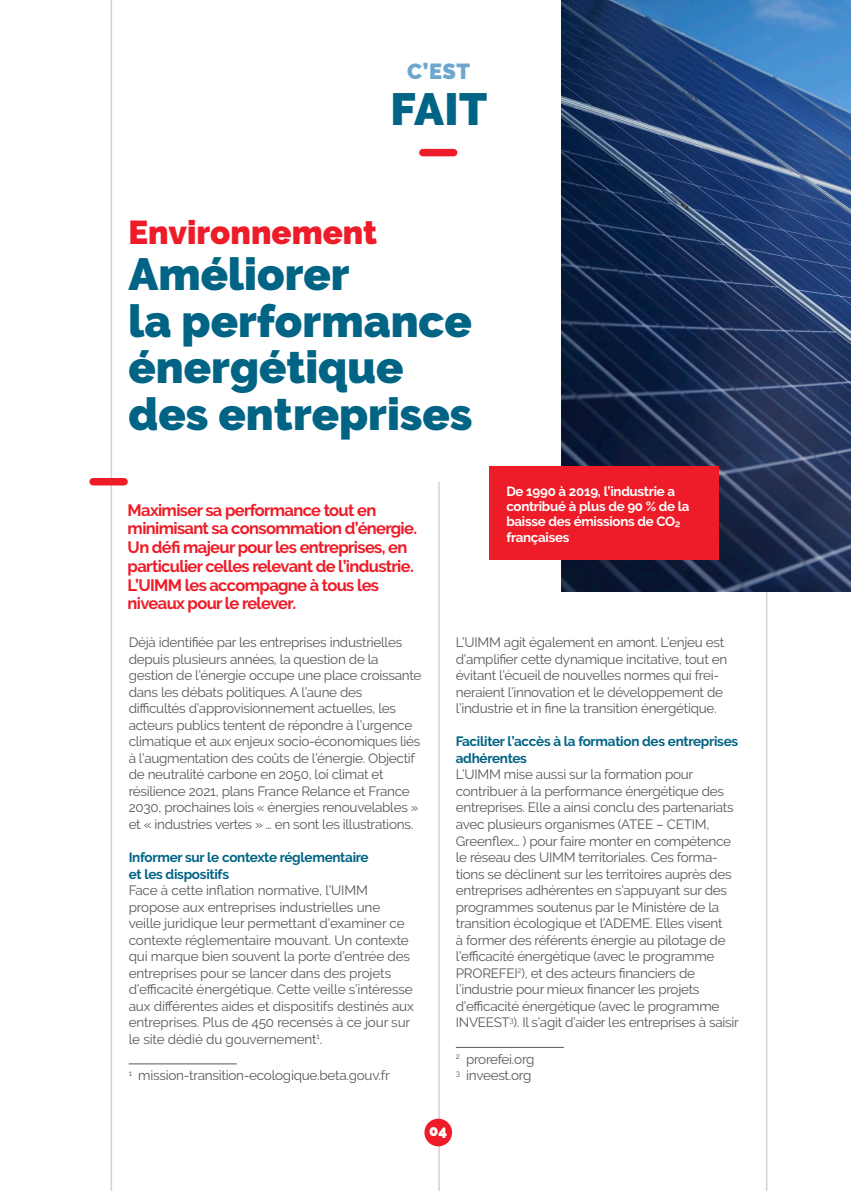
<style>
.page{position:relative;width:851px;height:1191px;background:#fff}
.page>*{position:absolute;margin:0;border:0;box-sizing:border-box;transform-origin:0 0}
._02_Titre{font:900 45px/46.5px "Raleway";color:#016484}
.Entête_page_Ligne_2{font:900 45px "Raleway";color:#016484}
._01_Surtitre{font:900 33px "Raleway";color:#ee1c28}
.Entête_page_Ligne_1{font:900 21.75px "Raleway";color:#6da7d0}
._03_Chapo{font:700 16.5px/18.8px "Raleway";letter-spacing:-.04em;color:#ee1c28}
.t1{font:900 15px "Raleway";color:#fff}
._04_texte_courant{font:13.5px/16.5px "Raleway";letter-spacing:-.02em;color:#57585a}
._03_Chapo-2{font:13.5px/16.5px "Raleway";letter-spacing:-.02em;color:#57585a}
._05_Intertitre{font:700 13.5px/16.5px "Raleway";letter-spacing:-.02em;color:#016484}
._10_Legende_visuel{font:700 13.35px/15.1px "Raleway";letter-spacing:-.02em;color:#fff}
</style>
<div class="page">
<hr style="left:438px;top:482px;width:1px;height:709px;background:#d1d2d4">
<hr style="left:765px;top:0;width:2px;height:1191px;background:#d1d2d4">
<hr style="left:111px;top:0;width:1px;height:1191px;background:#d1d2d4">
<div style="left:424px;top:1118px;width:28px;height:28px;background:#ee1c28;border-radius:50%"></div>
<div style="left:423px;top:149px;width:30px;height:7px;background:#ee1c28"></div>
<img style="left:561px;top:0;width:289px;height:591px">
<hr style="left:129px;top:1063px;width:108px;height:1px;background:#57585a">
<hr style="left:455px;top:1047px;width:108px;height:1px;background:#57585a">
<div style="left:93px;top:478px;width:31px;height:7px;background:#ee1c28"></div>
<div style="left:489px;top:466px;width:230px;height:94px;background:#ee1c28"></div>
<p class="Entête_page_Ligne_1" style="left:407px;top:59px;width:64px">C’EST</p>
<p class="Entête_page_Ligne_2" style="left:390px;top:83px;width:98px">FAIT</p>
<p class="_01_Surtitre" style="left:128px;top:213px;width:250px">Environnement</p>
<p class="_02_Titre" style="left:128px;top:251px;width:345px">Améliorer<br>la performance énergétique des entreprises</p>
<p class="_03_Chapo" style="left:128px;top:500px;width:291px">Maximiser sa performance tout en minimisant sa consommation d’énergie.<br>Un défi majeur pour les entreprises, en particulier celles relevant de l’industrie.<br>L’UIMM les accompagne à tous les niveaux pour le relever.</p>
<p class="_10_Legende_visuel" style="left:506px;top:484px;width:185px">De 1990 à 2019, l’industrie a contribué à plus de 90 % de la baisse des émissions de CO₂ françaises</p>
<p class="_03_Chapo-2" style="left:129px;top:634px;width:294px">Déjà identifiée par les entreprises industrielles depuis plusieurs années, la question de la gestion de l’énergie occupe une place croissante dans les débats politiques. A l’aune des difficultés d’approvisionnement actuelles, les acteurs publics tentent de répondre à l’urgence climatique et aux enjeux socio-économiques liés à l’augmentation des coûts de l’énergie. Objectif de neutralité carbone en 2050, loi climat et résilience 2021, plans France Relance et France 2030, prochaines lois « énergies renouvelables » et « industries vertes » … en sont les illustrations.</p>
<p class="_05_Intertitre" style="left:129px;top:849px;width:241px">Informer sur le contexte réglementaire et les dispositifs</p>
<p class="_04_texte_courant" style="left:129px;top:882px;width:287px">Face à cette inflation normative, l’UIMM propose aux entreprises industrielles une veille juridique leur permettant d’examiner ce contexte réglementaire mouvant. Un contexte qui marque bien souvent la porte d’entrée des entreprises pour se lancer dans des projets d’efficacité énergétique. Cette veille s’intéresse aux différentes aides et dispositifs destinés aux entreprises. Plus de 450 recensés à ce jour sur le site dédié du gouvernement<sup>1</sup>.</p>
<p class="_04_texte_courant" style="left:129px;top:1067px;width:262px"><sup>1</sup> mission-transition-ecologique.beta.gouv.fr</p>
<p class="_04_texte_courant" style="left:455px;top:634px;width:273px">L’UIMM agit également en amont. L’enjeu est d’amplifier cette dynamique incitative, tout en évitant l’écueil de nouvelles normes qui frei&shy;neraient l’innovation et le développement de l’industrie et in fine la transition énergétique.</p>
<p class="_05_Intertitre" style="left:455px;top:733px;width:284px">Faciliter l’accès à la formation des entreprises adhérentes</p>
<p class="_04_texte_courant" style="left:455px;top:766px;width:284px">L’UIMM mise aussi sur la formation pour contribuer à la performance énergétique des entreprises. Elle a ainsi conclu des partenariats avec plusieurs organismes (ATEE – CETIM, Greenflex… ) pour faire monter en compétence le réseau des UIMM territoriales. Ces forma&shy;tions se déclinent sur les territoires auprès des entreprises adhérentes en s’appuyant sur des programmes soutenus par le Ministère de la transition écologique et l’ADEME. Elles visent<br>à former des référents énergie au pilotage de l’efficacité énergétique (avec le programme PROREFEI<sup>2</sup>), et des acteurs financiers de l’industrie pour mieux financer les projets d’efficacité énergétique (avec le programme INVEEST<sup>3</sup>). Il s’agit d’aider les entreprises à saisir</p>
<p class="_04_texte_courant" style="left:455px;top:1050px;width:80px"><sup>2</sup> prorefei.org</p>
<p class="_04_texte_courant" style="left:455px;top:1067px;width:77px"><sup>3</sup> inveest.org</p>
<p class="t1" style="left:429px;top:1122px;width:19px">04</p>
</div>
